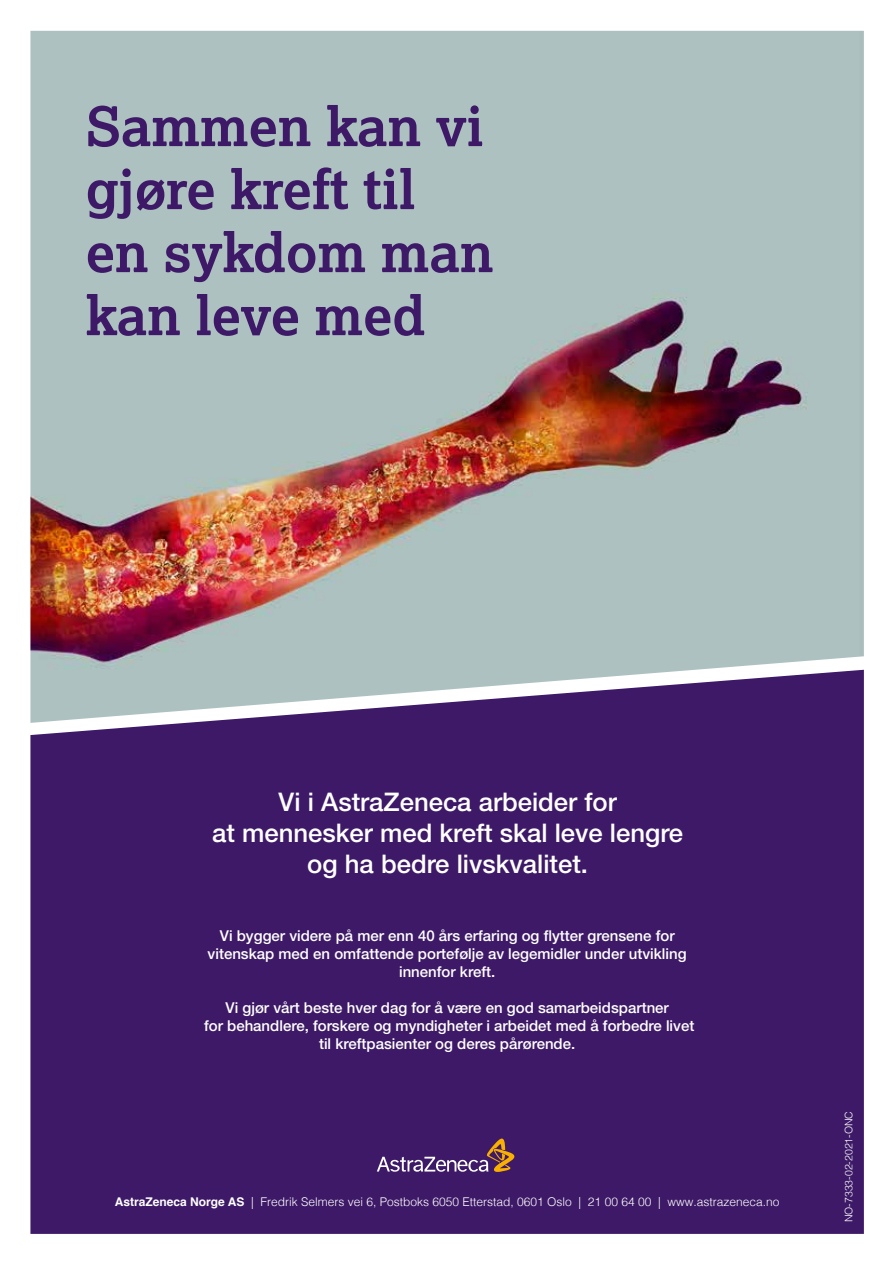
<style>
.page{position:relative;width:893px;height:1263px;background:#fff}
.page>*{position:absolute;margin:0;border:0;box-sizing:border-box;transform-origin:0 0}
.t1{font:700 54.3px/63px "Lexia";color:#3d1967}
.t2{font:500 25.65px/30.8px "Helvetica Neue LT Pro";color:#fff;text-align:center}
.t3{font:500 15px/18px "Helvetica Neue LT Pro";color:#fff;text-align:center}
.t4{font:300 12px "Helvetica";color:#fff}
.t5{font:300 10.5px "Helvetica";color:#fff}
.s1{font-weight:700}
</style>
<div class="page">
<div style="left:30px;top:723px;width:834px;height:511px;background:#3d1967"></div>
<img style="left:30px;top:31px;width:834px;height:692px">
<svg style="left:377px;top:1138px;width:140px;height:34px;background:#613e71"></svg>
<h1 class="t1" style="left:86px;top:94px;width:409px">Sammen kan vi gjøre kreft til<br>en sykdom man kan leve med</h1>
<h2 class="t2" style="left:212px;top:786px;width:473px">Vi i AstraZeneca arbeider for<br>at mennesker med kreft skal leve lengre og ha bedre livskvalitet.</h2>
<p class="t3" style="left:208px;top:926px;width:481px">Vi bygger videre på mer enn 40 års erfaring og flytter grensene for vitenskap med en omfattende portefølje av legemidler under utvikling innenfor kreft.</p>
<p class="t3" style="left:204px;top:998px;width:492px">Vi gjør vårt beste hver dag for å være en god samarbeidspartner<br>for behandlere, forskere og myndigheter i arbeidet med å forbedre livet til kreftpasienter og deres pårørende.</p>
<p class="t4" style="left:115px;top:1191px;width:666px"><span class="s1">AstraZeneca Norge AS</span> | Fredrik Selmers vei 6, Postboks 6050 Etterstad, 0601 Oslo | 21 00 64 00 | www.astrazeneca.no</p>
<p class="t5" style="left:840px;top:1222px;width:113px;rotate:-90deg">NO-7333-02-2021-ONC</p>
</div>
